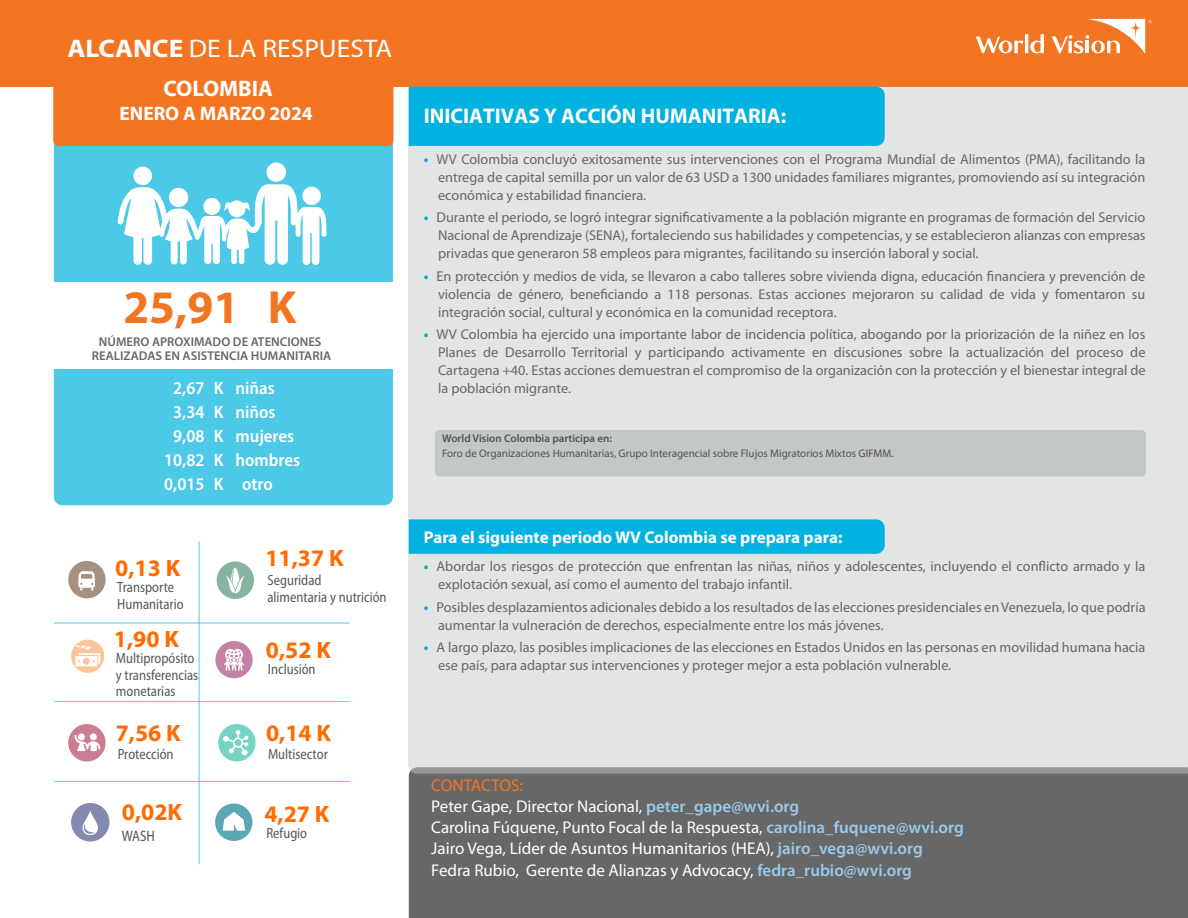
<style>
.page{position:relative;width:1188px;height:918px;background:#fff}
.page>*{position:absolute;margin:0;border:0;box-sizing:border-box;transform-origin:0 0}
.t1{font:700 46.8px "Myriad Pro";color:#f37421}
.t2{font:25.5px "Myriad Pro";color:#fff;scale:1.08 1}
.t3{font:700 23.7px "Myriad Pro";color:#ff6b00}
.t4{font:700 22.5px "Myriad Pro";color:#fff}
.t5{font:700 21.3px "Myriad Pro";color:#fff}
.t6{font:700 19.5px "Myriad Pro";color:#fff}
.t7{font:600 semi-condensed 18px "Myriad Pro";color:#fff}
.t8{font:16.95px/21.3px "Myriad Pro";color:#fff}
.t9{font:700 16.95px "Myriad Pro";color:#fff}
.t10{font:semi-condensed 15.3px "Myriad Pro";color:#52595a;scale:.93 1}
.t11{font:semi-condensed 14.85px/16.5px "Myriad Pro";color:#52595a;scale:.93 1}
.t12{font:14.25px/18px "Myriad Pro";color:#666766;text-align:justify}
.t13{font:600 12.75px/13.8px "Myriad Pro";color:#666766;text-align:center}
.t14{font:11.1px "Myriad Pro";color:#231f20}
.t15{font:600 11.1px "Myriad Pro";color:#231f20}
.s1{font-weight:700}
.s2{font-weight:700;color:#00acca}
.s3{color:#f37421}
.s4{font-weight:600;color:#99caef}
</style>
<div class="page">
<div style="left:0;top:0;width:1188px;height:87px;background:#f37421"></div>
<svg style="left:976px;top:19px;width:176px;height:35px"></svg>
<div style="left:409px;top:774px;width:779px;height:144px;background:#666766"></div>
<div style="left:53px;top:89px;width:340px;height:417px;background:#4dc9e8;border-radius:9px"></div>
<div style="left:53px;top:87px;width:340px;height:59px;background:#f37421"></div>
<div style="left:45px;top:282px;width:348px;height:87px;background:#fff"></div>
<div style="left:408px;top:87px;width:780px;height:687px;background:#e3e5e5"></div>
<div style="left:435px;top:430px;width:711px;height:46px;background:#c4c7c7;border-radius:4px"></div>
<div style="left:409px;top:519px;width:476px;height:35px;background:#00b2df"></div>
<div style="left:409px;top:87px;width:476px;height:59px;background:#00b2df"></div>
<div style="left:267px;top:162px;width:19px;height:20px;background:#fff;border-radius:50%"></div>
<div style="left:133px;top:167px;width:19px;height:18px;background:#fff;border-radius:50%"></div>
<svg style="left:118px;top:184px;width:209px;height:81px"></svg>
<div style="left:217px;top:561px;width:37px;height:38px;background:#87b3a1;border-radius:50%"></div>
<svg style="left:226px;top:568px;width:19px;height:25px"></svg>
<div style="left:68px;top:724px;width:38px;height:37px;background:#cb7e91;border-radius:50%"></div>
<svg style="left:74px;top:735px;width:26px;height:16px"></svg>
<div style="left:215px;top:803px;width:37px;height:38px;background:#5aa8b4;border-radius:50%"></div>
<svg style="left:223px;top:812px;width:22px;height:19px"></svg>
<svg style="left:71px;top:640px;width:33px;height:33px"></svg>
<svg style="left:75px;top:645px;width:25px;height:21px"></svg>
<div style="left:218px;top:724px;width:38px;height:37px;background:#77d3c4;border-radius:50%"></div>
<svg style="left:223px;top:730px;width:25px;height:25px"></svg>
<div style="left:68px;top:561px;width:38px;height:37px;background:#a49181;border-radius:50%"></div>
<svg style="left:78px;top:571px;width:17px;height:19px"></svg>
<hr style="left:54px;top:701px;width:296px;height:1px;background:#00b2df">
<hr style="left:54px;top:623px;width:296px;height:1px;background:#00b2df">
<hr style="left:54px;top:781px;width:296px;height:1px;background:#00b2df">
<hr style="left:199px;top:542px;width:1px;height:322px;background:#00b2df">
<div style="left:215px;top:641px;width:38px;height:37px;background:#c582a7;border-radius:50%"></div>
<svg style="left:224px;top:649px;width:20px;height:22px"></svg>
<div style="left:71px;top:803px;width:38px;height:39px;background:#858bb0;border-radius:50%"></div>
<svg style="left:83px;top:810px;width:15px;height:25px"></svg>
<h2 class="t2" style="left:68px;top:35px;width:302px"><span class="s1">ALCANCE</span> DE LA RESPUESTA</h2>
<h3 class="t4" style="left:164px;top:74px;width:111px">COLOMBIA</h3>
<h3 class="t6" style="left:120px;top:101px;width:195px">ENERO A MARZO 2024</h3>
<h1 class="t1" style="left:123px;top:277px;width:175px">25,91 K</h1>
<p class="t13" style="left:92px;top:335px;width:241px">NÚMERO APROXIMADO DE ATENCIONES<br>REALIZADAS EN ASISTENCIA HUMANITARIA</p>
<p class="t7" style="left:173px;top:378px;width:103px">2,67 K niñas</p>
<p class="t7" style="left:173px;top:402px;width:104px">3,34 K niños</p>
<p class="t7" style="left:173px;top:426px;width:122px">9,08 K mujeres</p>
<p class="t7" style="left:164px;top:450px;width:137px">10,82 K hombres</p>
<p class="t7" style="left:164px;top:474px;width:110px">0,015 K otro</p>
<h3 class="t3" style="left:115px;top:552px;width:67px">0,13 K</h3>
<p class="t11" style="left:117px;top:579px;width:73px">Transporte<br>Humanitario</p>
<h3 class="t3" style="left:114px;top:624px;width:67px">1,90 K</h3>
<p class="t11" style="left:116px;top:651px;width:90px">Multipropósito y transferencias monetarias</p>
<h3 class="t3" style="left:116px;top:717px;width:67px">7,56 K</h3>
<p class="t11" style="left:118px;top:746px;width:62px">Protección</p>
<h3 class="t3" style="left:122px;top:797px;width:62px">0,02K</h3>
<p class="t10" style="left:122px;top:828px;width:37px">WASH</p>
<h3 class="t3" style="left:265px;top:543px;width:80px">11,37 K</h3>
<p class="t11" style="left:267px;top:572px;width:130px">Seguridad<br>alimentaria y nutrición</p>
<h3 class="t3" style="left:266px;top:634px;width:67px">0,52 K</h3>
<p class="t11" style="left:268px;top:661px;width:53px">Inclusión</p>
<h3 class="t3" style="left:266px;top:717px;width:67px">0,14 K</h3>
<p class="t11" style="left:268px;top:746px;width:66px">Multisector</p>
<h3 class="t3" style="left:264px;top:798px;width:67px">4,27 K</h3>
<p class="t11" style="left:266px;top:825px;width:45px">Refugio</p>
<h3 class="t5" style="left:424px;top:102px;width:364px">INICIATIVAS Y ACCIÓN HUMANITARIA:</h3>
<p class="t12" style="left:438px;top:150px;width:709px;text-indent:-14px"><span class="s2">•</span> WV Colombia concluyó exitosamente sus intervenciones con el Programa Mundial de Alimentos (PMA), facilitando la entrega de capital semilla por un valor de 63 USD a 1300 unidades familiares migrantes, promoviendo así su integración económica y estabilidad financiera.</p>
<p class="t12" style="left:438px;top:209px;width:709px;text-indent:-14px"><span class="s2">•</span> Durante el periodo, se logró integrar significativamente a la población migrante en programas de formación del Servicio Nacional de Aprendizaje (SENA), fortaleciendo sus habilidades y competencias, y se establecieron alianzas con empresas privadas que generaron 58 empleos para migrantes, facilitando su inserción laboral y social.</p>
<p class="t12" style="left:438px;top:267px;width:709px;text-indent:-14px"><span class="s2">•</span> En protección y medios de vida, se llevaron a cabo talleres sobre vivienda digna, educación financiera y prevención de violencia de género, beneficiando a 118 personas. Estas acciones mejoraron su calidad de vida y fomentaron su integración social, cultural y económica en la comunidad receptora.</p>
<p class="t12" style="left:438px;top:326px;width:709px;text-indent:-14px"><span class="s2">•</span> WV Colombia ha ejercido una importante labor de incidencia política, abogando por la priorización de la niñez en los Planes de Desarrollo Territorial y participando activamente en discusiones sobre la actualización del proceso de Cartagena +40. Estas acciones demuestran el compromiso de la organización con la protección y el bienestar integral de la población migrante.</p>
<p class="t15" style="left:442px;top:433px;width:171px">World Vision Colombia participa en:</p>
<p class="t14" style="left:442px;top:448px;width:453px">Foro de Organizaciones Humanitarias, Grupo Interagencial sobre Flujos Migratorios Mixtos GIFMM.</p>
<p class="t9" style="left:424px;top:526px;width:420px">Para el siguiente periodo WV Colombia se prepara para:</p>
<p class="t12" style="left:438px;top:558px;width:709px;text-indent:-14px"><span class="s2">•</span> Abordar los riesgos de protección que enfrentan las niñas, niños y adolescentes, incluyendo el conflicto armado y la explotación sexual, así como el aumento del trabajo infantil.</p>
<p class="t12" style="left:438px;top:598px;width:709px;text-indent:-14px"><span class="s2">•</span> Posibles desplazamientos adicionales debido a los resultados de las elecciones presidenciales en Venezuela, lo que podría aumentar la vulneración de derechos, especialmente entre los más jóvenes.</p>
<p class="t12" style="left:438px;top:639px;width:709px;text-indent:-14px"><span class="s2">•</span> A largo plazo, las posibles implicaciones de las elecciones en Estados Unidos en las personas en movilidad humana hacia ese país, para adaptar sus intervenciones y proteger mejor a esta población vulnerable.</p>
<p class="t8" style="left:431px;top:775px;width:534px"><span class="s3">CONTACTOS:<br></span>Peter Gape, Director Nacional, <span class="s4">peter_gape@wvi.org<br></span>Carolina Fúquene, Punto Focal de la Respuesta, <span class="s4">carolina_fuquene@wvi.org </span>Jairo Vega, Líder de Asuntos Humanitarios (HEA), <span class="s4">jairo_vega@wvi.org </span>Fedra Rubio, Gerente de Alianzas y Advocacy, <span class="s4">fedra_rubio@wvi.org</span></p>
</div>
